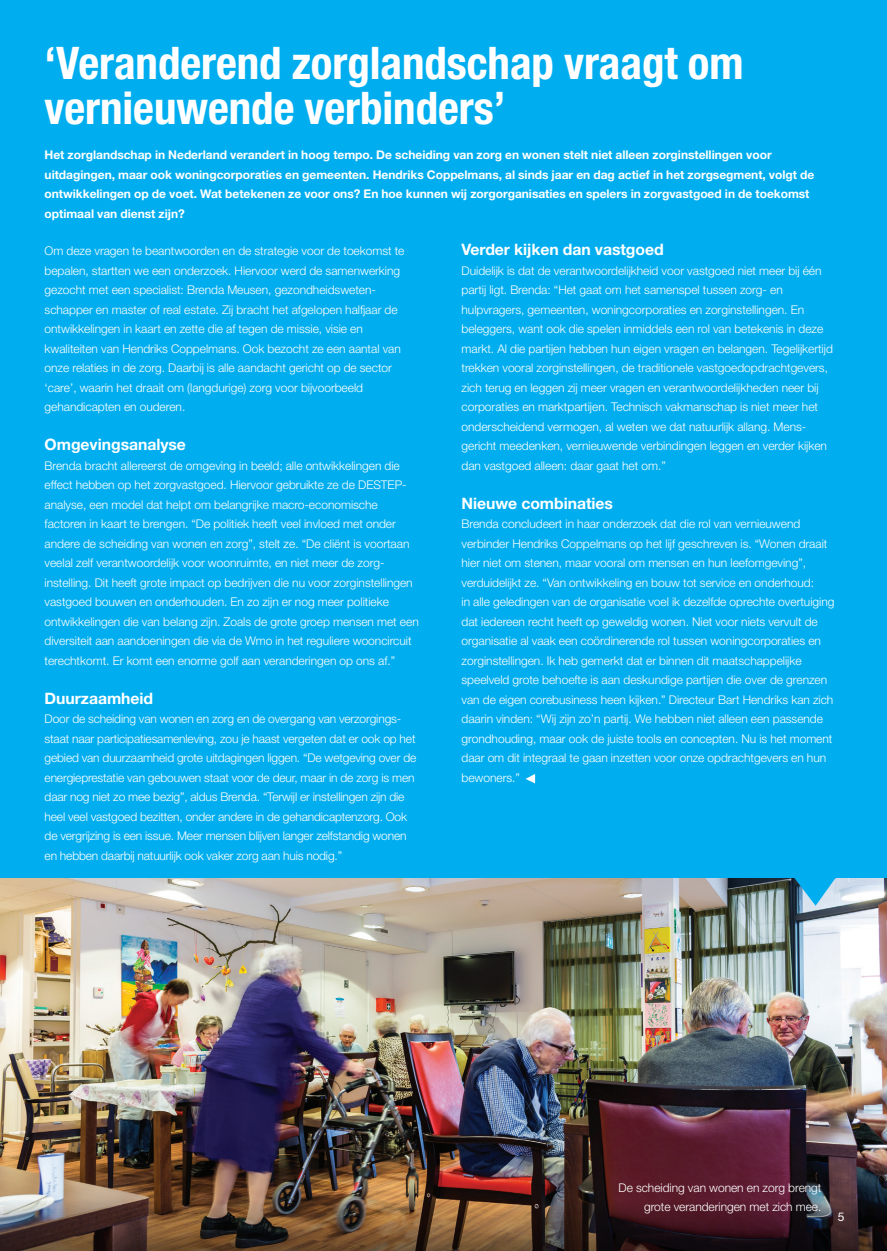
<style>
.page{position:relative;width:887px;height:1251px;background:#fff}
.page>*{position:absolute;margin:0;border:0;box-sizing:border-box;transform-origin:0 0}
.t1{font:700 condensed 45px/45px "Helvetica Neue";color:#fff}
.t2{font:700 15.75px "Helvetica Neue";letter-spacing:-.005em;color:#fff}
.t3{font:300 12px/19.5px "Helvetica Neue";letter-spacing:-.005em;color:#fff}
.t4{font:700 12px/19.5px "Helvetica Neue";letter-spacing:-.005em;color:#fff}
.t5{font:12px "Helvetica Neue";color:#fff}
</style>
<div class="page">
<div style="left:0;top:0;width:886px;height:1251px;background:#00aeef"></div>
<svg style="left:525px;top:774px;width:10px;height:9px"></svg>
<img style="left:0;top:878px;width:886px;height:196px">
<img style="left:0;top:1074px;width:886px;height:177px">
<svg style="left:794px;top:878px;width:41px;height:28px"></svg>
<h1 class="t1" style="left:45px;top:40px;width:700px">‘Veranderend zorglandschap vraagt om vernieuwende verbinders’</h1>
<p class="t4" style="left:45px;top:145px;width:771px">Het zorglandschap in Nederland verandert in hoog tempo. De scheiding van zorg en wonen stelt niet alleen zorginstellingen voor uitdagingen, maar ook woningcorporaties en gemeenten. Hendriks Coppelmans, al sinds jaar en dag actief in het zorgsegment, volgt de ontwikkelingen op de voet. Wat betekenen ze voor ons? En hoe kunnen wij zorgorganisaties en spelers in zorgvastgoed in de toekomst optimaal van dienst zijn?</p>
<p class="t3" style="left:45px;top:241px;width:361px">Om deze vragen te beantwoorden en de strategie voor de toekomst te bepalen, startten we een onderzoek. Hiervoor werd de samenwerking gezocht met een specialist: Brenda Meusen, gezondheidsweten&shy;schapper en master of real estate. Zij bracht het afgelopen halfjaar de ontwikkelingen in kaart en zette die af tegen de missie, visie en kwaliteiten van Hendriks Coppelmans. Ook bezocht ze een aantal van onze relaties in de zorg. Daarbij is alle aandacht gericht op de sector ‘care’, waarin het draait om (langdurige) zorg voor bijvoorbeeld gehandicapten en ouderen.</p>
<h2 class="t2" style="left:45px;top:435px;width:143px">Omgevingsanalyse</h2>
<p class="t3" style="left:45px;top:455px;width:375px">Brenda bracht allereerst de omgeving in beeld; alle ontwikkelingen die effect hebben op het zorgvastgoed. Hiervoor gebruikte ze de DESTEP&shy;analyse, een model dat helpt om belangrijke macro-economische factoren in kaart te brengen. “De politiek heeft veel invloed met onder andere de scheiding van wonen en zorg”, stelt ze. “De cliënt is voortaan veelal zelf verantwoordelijk voor woonruimte, en niet meer de zorg&shy;instelling. Dit heeft grote impact op bedrijven die nu voor zorginstellingen vastgoed bouwen en onderhouden. En zo zijn er nog meer politieke ontwikkelingen die van belang zijn. Zoals de grote groep mensen met een diversiteit aan aandoeningen die via de Wmo in het reguliere wooncircuit terechtkomt. Er komt een enorme golf aan veranderingen op ons af.”</p>
<h2 class="t2" style="left:45px;top:688px;width:110px">Duurzaamheid</h2>
<p class="t3" style="left:45px;top:709px;width:373px">Door de scheiding van wonen en zorg en de overgang van verzorgings&shy;staat naar participatiesamenleving, zou je haast vergeten dat er ook op het gebied van duurzaamheid grote uitdagingen liggen. “De wetgeving over de energieprestatie van gebouwen staat voor de deur, maar in de zorg is men daar nog niet zo mee bezig”, aldus Brenda. “Terwijl er instellingen zijn die heel veel vastgoed bezitten, onder andere in de gehandicaptenzorg. Ook de vergrijzing is een issue. Meer mensen blijven langer zelfstandig wonen en hebben daarbij natuurlijk ook vaker zorg aan huis nodig.”</p>
<h2 class="t2" style="left:461px;top:240px;width:204px">Verder kijken dan vastgoed</h2>
<p class="t3" style="left:461px;top:260px;width:373px">Duidelijk is dat de verantwoordelijkheid voor vastgoed niet meer bij één partij ligt. Brenda: “Het gaat om het samenspel tussen zorg- en hulpvragers, gemeenten, woningcorporaties en zorginstellingen. En beleggers, want ook die spelen inmiddels een rol van betekenis in deze markt. Al die partijen hebben hun eigen vragen en belangen. Tegelijkertijd trekken vooral zorginstellingen, de traditionele vastgoedopdrachtgevers, zich terug en leggen zij meer vragen en verantwoordelijkheden neer bij corporaties en marktpartijen. Technisch vakmanschap is niet meer het onderscheidend vermogen, al weten we dat natuurlijk allang. Mens&shy;gericht meedenken, vernieuwende verbindingen leggen en verder kijken dan vastgoed alleen: daar gaat het om.”</p>
<h2 class="t2" style="left:461px;top:493px;width:153px">Nieuwe combinaties</h2>
<p class="t3" style="left:461px;top:514px;width:374px">Brenda concludeert in haar onderzoek dat die rol van vernieuwend verbinder Hendriks Coppelmans op het lijf geschreven is. “Wonen draait hier niet om stenen, maar vooral om mensen en hun leefomgeving”, verduidelijkt ze. “Van ontwikkeling en bouw tot service en onderhoud:<br>in alle geledingen van de organisatie voel ik dezelfde oprechte overtuiging dat iedereen recht heeft op geweldig wonen. Niet voor niets vervult de organisatie al vaak een coördinerende rol tussen woningcorporaties en zorginstellingen. Ik heb gemerkt dat er binnen dit maatschappelijke speelveld grote behoefte is aan deskundige partijen die over de grenzen van de eigen corebusiness heen kijken.” Directeur Bart Hendriks kan zich daarin vinden: “Wij zijn zo’n partij. We hebben niet alleen een passende grondhouding, maar ook de juiste tools en concepten. Nu is het moment daar om dit integraal te gaan inzetten voor onze opdrachtgevers en hun bewoners.”</p>
<p class="t3" style="left:618px;top:1177px;width:204px;text-align:right">De scheiding van wonen en zorg brengt grote veranderingen met zich mee.</p>
<p class="t5" style="left:837px;top:1209px;width:8px">5</p>
</div>
